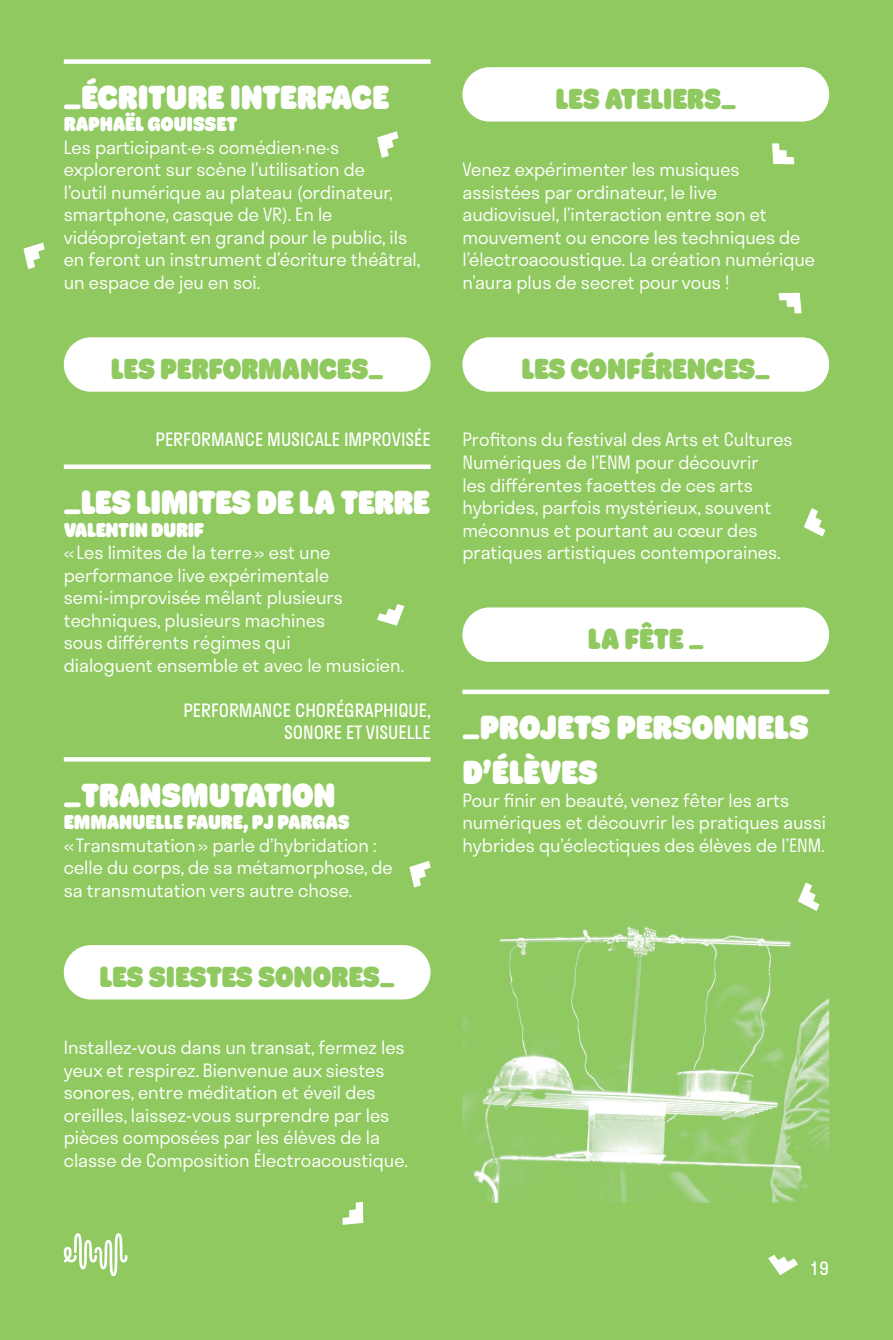
<style>
.page{position:relative;width:893px;height:1340px;background:#fff}
.page>*{position:absolute;margin:0;border:0;box-sizing:border-box;transform-origin:0 0}
.titre_spectacle{font:900 33.75px/45px "Hoss Round X Narrow";letter-spacing:-.01em;color:#fff}
.spect___worhshp___perf{font:900 29.25px "Hoss Round X Narrow";letter-spacing:-.01em;color:#8fc95f}
.dates{font:900 20.25px "Hoss Round X Narrow";letter-spacing:-.01em;color:#fff}
.rose-labeur{font:300 18px/22.5px "Stratos";color:#fff}
.vert-labeur{font:300 18px/22.5px "Stratos";color:#fff}
.catégorie_-_droite_copie{font:18px/22.5px "Stratos";color:#fff;text-align:right}
</style>
<div class="page">
<div style="left:0;top:0;width:893px;height:1339px;background:#8fc95f"></div>
<svg style="left:64px;top:1233px;width:64px;height:43px"></svg>
<div style="left:64px;top:59px;width:367px;height:5px;background:#fff"></div>
<div style="left:64px;top:337px;width:367px;height:55px;background:#fff;border-radius:27px"></div>
<div style="left:64px;top:464px;width:367px;height:5px;background:#fff"></div>
<svg style="left:64px;top:757px;width:367px;height:4px"></svg>
<div style="left:64px;top:945px;width:367px;height:54px;background:#fff;border-radius:27px"></div>
<div style="left:462px;top:67px;width:367px;height:55px;background:#fff;border-radius:27px"></div>
<div style="left:462px;top:337px;width:367px;height:55px;background:#fff;border-radius:27px"></div>
<div style="left:462px;top:607px;width:367px;height:55px;background:#fff;border-radius:27px"></div>
<div style="left:462px;top:689px;width:367px;height:5px;background:#fff"></div>
<img style="left:462px;top:912px;width:367px;height:290px">
<svg style="left:804px;top:508px;width:21px;height:28px"></svg>
<svg style="left:798px;top:882px;width:21px;height:29px"></svg>
<svg style="left:779px;top:293px;width:23px;height:20px"></svg>
<svg style="left:377px;top:604px;width:27px;height:21px"></svg>
<svg style="left:377px;top:131px;width:21px;height:27px"></svg>
<svg style="left:409px;top:861px;width:22px;height:26px"></svg>
<svg style="left:23px;top:242px;width:22px;height:27px"></svg>
<svg style="left:343px;top:1201px;width:20px;height:23px"></svg>
<svg style="left:768px;top:1255px;width:30px;height:19px"></svg>
<svg style="left:772px;top:143px;width:22px;height:21px"></svg>
<p class="titre_spectacle" style="left:64px;top:76px;width:327px">_ÉCRITURE INTERFACE</p>
<p class="dates" style="left:64px;top:112px;width:175px">RAPHAËL GOUISSET</p>
<p class="vert-labeur" style="left:64px;top:135px;width:358px">Les participant·e·s comédien·ne·s exploreront sur scène l’utilisation de<br>l’outil numérique au plateau (ordinateur, smartphone, casque de VR). En le vidéoprojetant en grand pour le public, ils en feront un instrument d’écriture théâtral, un espace de jeu en soi.</p>
<p class="spect___worhshp___perf" style="left:111px;top:352px;width:274px">LES PERFORMANCES_</p>
<p class="catégorie_-_droite_copie" style="left:156px;top:428px;width:276px">PERFORMANCE MUSICALE IMPROVISÉE</p>
<p class="titre_spectacle" style="left:64px;top:481px;width:368px">_LES LIMITES DE LA TERRE</p>
<p class="dates" style="left:64px;top:517px;width:142px">VALENTIN DURIF</p>
<p class="rose-labeur" style="left:64px;top:540px;width:342px">«Les limites de la terre» est une performance live expérimentale semi‑improvisée mêlant plusieurs techniques, plusieurs machines<br>sous différents régimes qui<br>dialoguent ensemble et avec le musicien.</p>
<p class="catégorie_-_droite_copie" style="left:183px;top:698px;width:249px">PERFORMANCE CHORÉGRAPHIQUE,<br>SONORE ET VISUELLE</p>
<p class="titre_spectacle" style="left:64px;top:773px;width:273px">_TRANSMUTATION</p>
<p class="dates" style="left:64px;top:810px;width:287px">EMMANUELLE FAURE, PJ PARGAS</p>
<p class="rose-labeur" style="left:64px;top:833px;width:330px">«Transmutation» parle d’hybridation : celle du corps, de sa métamorphose, de sa transmutation vers autre chose.</p>
<p class="spect___worhshp___perf" style="left:99px;top:959px;width:297px">LES SIESTES SONORES_</p>
<p class="rose-labeur" style="left:64px;top:1035px;width:346px">Installez-vous dans un transat, fermez les yeux et respirez. Bienvenue aux siestes sonores, entre méditation et éveil des oreilles, laissez-vous surprendre par les pièces composées par les élèves de la classe de Composition Électroacoustique.</p>
<p class="spect___worhshp___perf" style="left:556px;top:82px;width:182px">LES ATELIERS_</p>
<p class="rose-labeur" style="left:462px;top:158px;width:354px">Venez expérimenter les musiques assistées par ordinateur, le live audiovisuel, l’interaction entre son et mouvement ou encore les techniques de l’électroacoustique. La création numérique n’aura plus de secret pour vous !</p>
<p class="spect___worhshp___perf" style="left:521px;top:352px;width:250px">LES CONFÉRENCES_</p>
<p class="rose-labeur" style="left:462px;top:428px;width:332px">Profitons du festival des Arts et Cultures Numériques de l’ENM pour découvrir<br>les différentes facettes de ces arts hybrides, parfois mystérieux, souvent méconnus et pourtant au cœur des pratiques artistiques contemporaines.</p>
<p class="spect___worhshp___perf" style="left:588px;top:622px;width:117px">LA FÊTE _</p>
<p class="titre_spectacle" style="left:462px;top:706px;width:348px">_PROJETS PERSONNELS<br>D’ÉLÈVES</p>
<p class="rose-labeur" style="left:462px;top:788px;width:365px">Pour finir en beauté, venez fêter les arts numériques et découvrir les pratiques aussi hybrides qu’éclectiques des élèves de l’ENM.</p>
<p class="catégorie_-_droite_copie" style="left:809px;top:1256px;width:21px">19</p>
</div>
